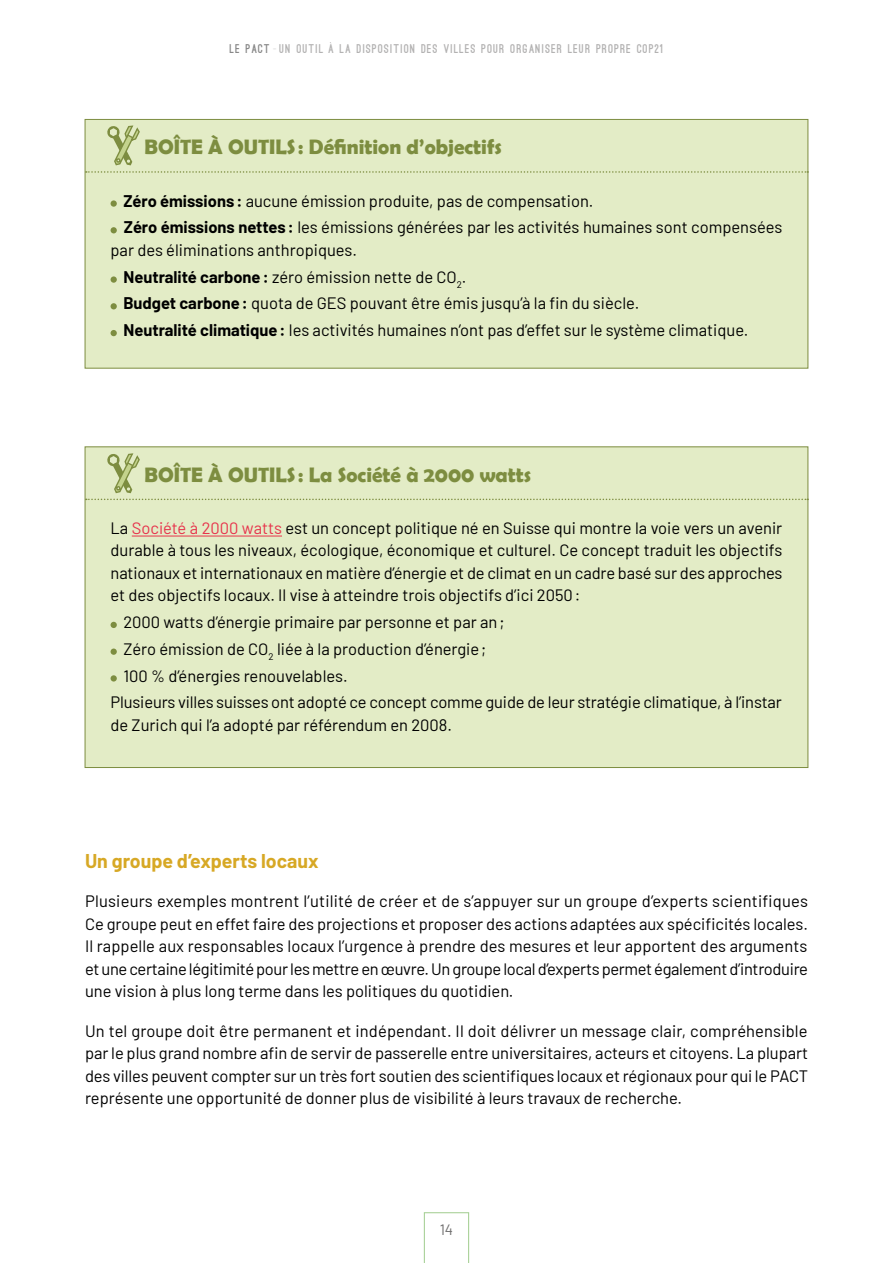
<style>
.page{position:relative;width:893px;height:1263px;background:#fff}
.page>*{position:absolute;margin:0;border:0;box-sizing:border-box;transform-origin:0 0}
.t1{font:700 21px "Berlin Sans FB Demi";color:#7d8d40}
.t2{font:700 19.5px "Barlow";color:#d7a825}
.t3{font:16.5px/22.5px "Barlow";color:#000;text-align:justify}
.t4{font:15px "Barlow";color:#706f6f}
.t5{font:900 12px "Ostrich Sans";letter-spacing:.1em;color:#b3b2b2}
.s1{color:#878787}
.s2{font-weight:500}
.s3{font-weight:700}
.s4{color:#e7344c}
</style>
<div class="page">
<svg style="left:424px;top:1212px;width:45px;height:51px"></svg>
<div style="left:85px;top:119px;width:723px;height:250px;background:#e3ecc6;border:1px solid #7d8d40"></div>
<svg style="left:86px;top:125px;width:722px;height:48px"></svg>
<div style="left:85px;top:446px;width:723px;height:322px;background:#e3ecc6;border:1px solid #7d8d40"></div>
<hr style="left:132px;top:536px;width:150px;height:1px;background:#e7344c">
<div style="left:111px;top:200px;width:6px;height:7px;background:#7d8d40;border-radius:50%"></div>
<svg style="left:111px;top:227px;width:6px;height:6px"></svg>
<div style="left:111px;top:276px;width:6px;height:7px;background:#7d8d40;border-radius:50%"></div>
<svg style="left:111px;top:303px;width:6px;height:6px"></svg>
<svg style="left:111px;top:330px;width:6px;height:6px"></svg>
<svg style="left:111px;top:622px;width:6px;height:6px"></svg>
<div style="left:111px;top:648px;width:6px;height:7px;background:#7d8d40;border-radius:50%"></div>
<svg style="left:111px;top:675px;width:6px;height:6px"></svg>
<svg style="left:86px;top:452px;width:722px;height:48px"></svg>
<p class="t5" style="left:230px;top:44px;width:435px"><span class="s1">LE PACT</span> <span class="s2">–</span> UN OUTIL A LA DISPOSITION DES VILLES POUR ORGANISER LEUR PROPRE COP21</p>
<p class="t1" style="left:145px;top:135px;width:359px">BOÎTE À OUTILS : Définition d’objectifs</p>
<p class="t3" style="left:123px;top:186px;width:660px;line-height:26.7px"><span class="s3">Zéro émissions:</span> aucune émission produite, pas de compensation.<br><span class="s3">Zéro émissions nettes:</span> les émissions générées par les activités humaines sont compensées</p>
<p class="t3" style="left:123px;top:235px;width:626px;line-height:26.7px;text-align:left;text-indent:-13px">par des éliminations anthropiques.<br><span class="s3">Neutralité carbone:</span> zéro émission nette de CO<sub>2</sub>.<br><span class="s3">Budget carbone:</span> quota de GES pouvant être émis jusqu’à la fin du siècle.<br><span class="s3">Neutralité climatique:</span> les activités humaines n’ont pas d’effet sur le système climatique.</p>
<p class="t1" style="left:145px;top:462px;width:388px">BOÎTE À OUTILS : La Société à 2000 watts</p>
<p class="t3" style="left:111px;top:515px;width:673px">La <span class="s4">Société à 2000 watts</span> est un concept politique né en Suisse qui montre la voie vers un avenir durable à tous les niveaux, écologique, économique et culturel. Ce concept traduit les objectifs nationaux et internationaux en matière d’énergie et de climat en un cadre basé sur des approches et des objectifs locaux. Il vise à atteindre trois objectifs d’ici 2050:</p>
<p class="t3" style="left:123px;top:610px;width:383px">2000 watts d’énergie primaire par personne et par an;</p>
<p class="t3" style="left:123px;top:636px;width:364px">Zéro émission de CO<sub>2</sub> liée à la production d’énergie;</p>
<p class="t3" style="left:123px;top:663px;width:226px">100 % d’énergies renouvelables.</p>
<p class="t3" style="left:111px;top:690px;width:673px">Plusieurs villes suisses ont adopté ce concept comme guide de leur stratégie climatique, à l’instar</p>
<p class="t3" style="left:111px;top:712px;width:343px">de Zurich qui l’a adopté par référendum en 2008.</p>
<p class="t2" style="left:85px;top:846px;width:235px">Un groupe d’experts locaux</p>
<p class="t3" style="left:85px;top:889px;width:724px">Plusieurs exemples montrent l’utilité de créer et de s’appuyer sur un groupe d’experts scientifiques Ce groupe peut en effet faire des projections et proposer des actions adaptées aux spécificités locales.<br>Il rappelle aux responsables locaux l’urgence à prendre des mesures et leur apportent des arguments et une certaine légitimité pour les mettre en œuvre. Un groupe local d’experts permet également d’introduire une vision à plus long terme dans les politiques du quotidien.</p>
<p class="t3" style="left:85px;top:1018px;width:725px">Un tel groupe doit être permanent et indépendant. Il doit délivrer un message clair, compréhensible par le plus grand nombre afin de servir de passerelle entre universitaires, acteurs et citoyens. La plupart des villes peuvent compter sur un très fort soutien des scientifiques locaux et régionaux pour qui le PACT représente une opportunité de donner plus de visibilité à leurs travaux de recherche.</p>
<p class="t4" style="left:440px;top:1219px;width:15px">14</p>
</div>
